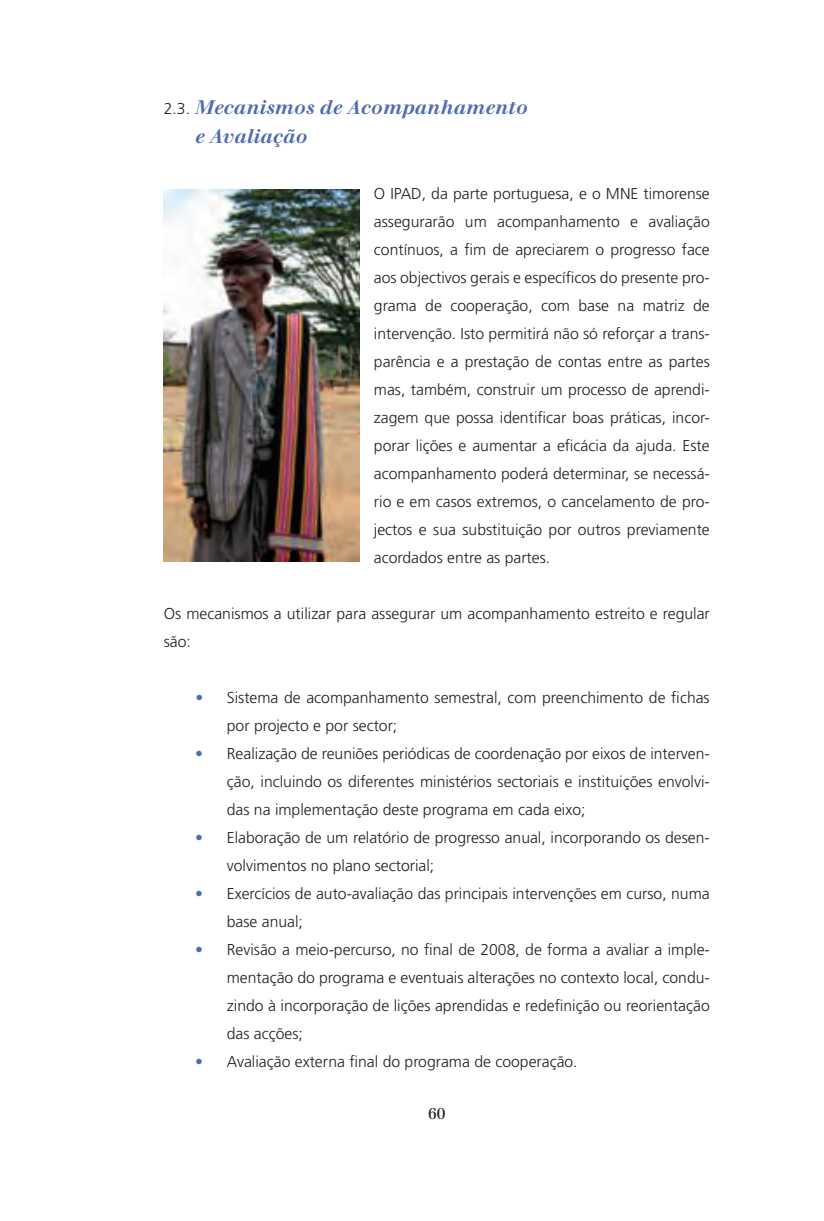
<style>
.page{position:relative;width:824px;height:1221px;background:#fff}
.page>*{position:absolute;margin:0;border:0;box-sizing:border-box;transform-origin:0 0}
.t1{font:italic 700 19.25px/28px "Walbaum";color:#4e6bb3}
.t2{font:300 15.75px/28px "Frutiger";color:#231f20}
.t3{font:15.75px "Walbaum";color:#231f20}
.s1{font-family:"Frutiger";font-weight:300;font-style:normal;font-size:15.75px;color:#231f20}
.s2{color:#4e6bb3}
</style>
<div class="page">
<img style="left:164px;top:189px;width:195px;height:373px">
<p class="t1" style="left:195px;top:94px;width:334px;text-indent:-32px"><span class="s1">2.3.</span> Mecanismos de Acompanhamento e Avaliação</p>
<p class="t2" style="left:374px;top:179px;width:337px;text-align:justify">O IPAD, da parte portuguesa, e o MNE timorense assegurarão um acompanhamento e avaliação contínuos, a fim de apreciarem o progresso face aos objectivos gerais e específicos do presente pro&shy;grama de cooperação, com base na matriz de intervenção. Isto permitirá não só reforçar a trans&shy;parência e a prestação de contas entre as partes mas, também, construir um processo de aprendi&shy;zagem que possa identificar boas práticas, incor&shy;porar lições e aumentar a eficácia da ajuda. Este acompanhamento poderá determinar, se necessá&shy;rio e em casos extremos, o cancelamento de pro&shy;jectos e sua substituição por outros previamente acordados entre as partes.</p>
<p class="t2" style="left:164px;top:599px;width:547px">Os mecanismos a utilizar para assegurar um acompanhamento estreito e regular são:</p>
<p class="t2" style="left:227px;top:683px;width:484px;text-indent:-32px"><span class="s2">•</span> Sistema de acompanhamento semestral, com preenchimento de fichas por projecto e por sector;</p>
<p class="t2" style="left:227px;top:739px;width:484px;text-align:justify;text-indent:-31px"><span class="s2">•</span> Realização de reuniões periódicas de coordenação por eixos de interven&shy;ção, incluindo os diferentes ministérios sectoriais e instituições envolvi&shy;das na implementação deste programa em cada eixo;</p>
<p class="t2" style="left:227px;top:823px;width:484px;text-indent:-32px"><span class="s2">•</span> Elaboração de um relatório de progresso anual, incorporando os desen&shy;volvimentos no plano sectorial;</p>
<p class="t2" style="left:227px;top:879px;width:484px;text-indent:-32px"><span class="s2">•</span> Exercícios de auto-avaliação das principais intervenções em curso, numa base anual;</p>
<p class="t2" style="left:227px;top:935px;width:484px;text-align:justify;text-indent:-32px"><span class="s2">•</span> Revisão a meio-percurso, no final de 2008, de forma a avaliar a imple&shy;mentação do programa e eventuais alterações no contexto local, condu&shy;zindo à incorporação de lições aprendidas e redefinição ou reorientação das acções;</p>
<p class="t2" style="left:195px;top:1047px;width:384px"><span class="s2">•</span> Avaliação externa final do programa de cooperação.</p>
<p class="t3" style="left:428px;top:1104px;width:19px">60</p>
</div>
